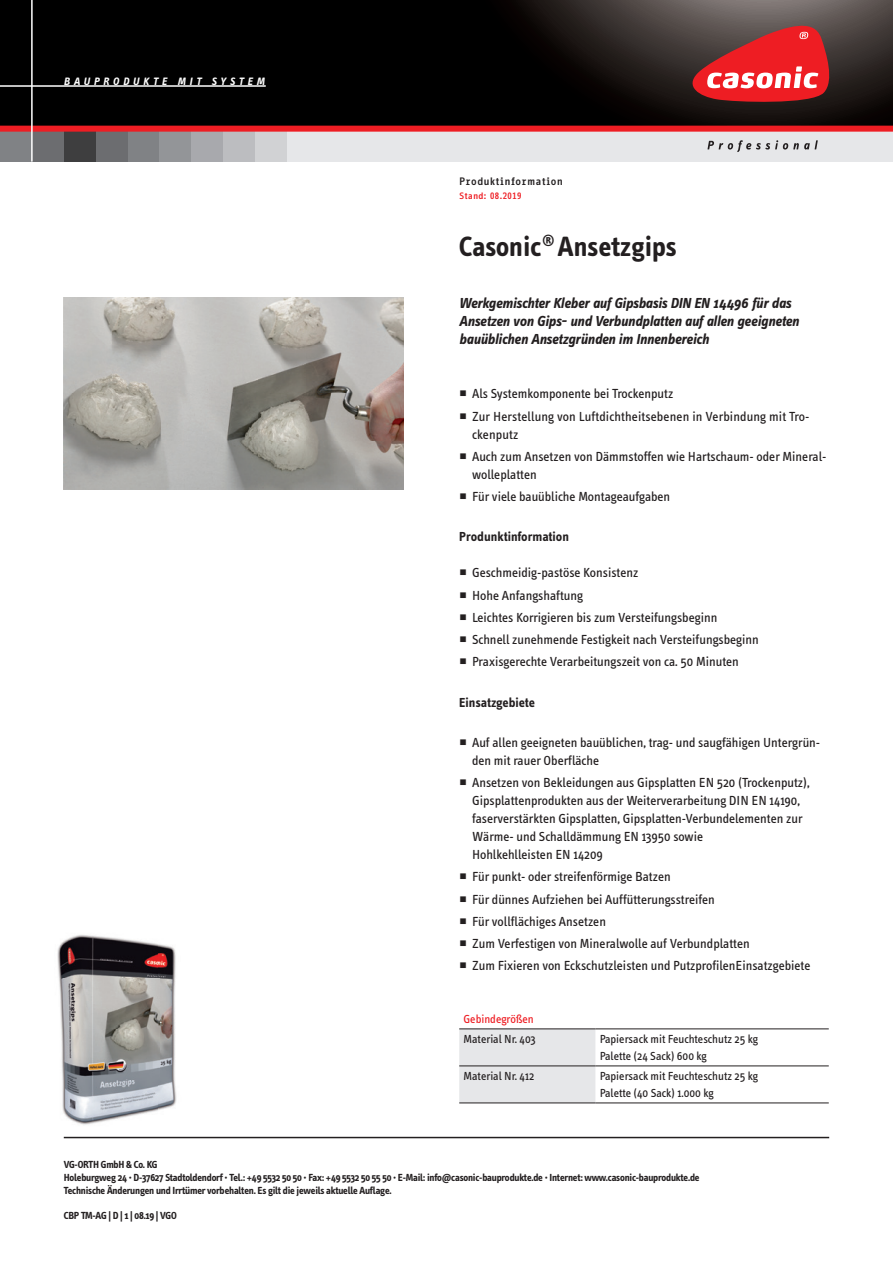
<style>
.page{position:relative;width:893px;height:1263px;background:#fff}
.page>*{position:absolute;margin:0;border:0;box-sizing:border-box;transform-origin:0 0}
.t1{font:700 28.5px "Info Text";color:#231f20}
.t2{font:italic 700 15px/18px "Info Text";color:#231f20}
.t3{font:13.5px/22.2px "Info Text";color:#231f20}
.t4{font:700 13.5px "Info Text";letter-spacing:-.005em;color:#231f20}
.t5{font:12px/16.5px "Info Text";color:#231f20}
.t6{font:12px "Info Text";color:#ee1d23}
.t7{font:italic 700 11.1px "Info Text";letter-spacing:.36em;color:#fff}
.t8{font:700 10.5px/12.6px "Info Text";letter-spacing:-.02em;color:#231f20}
.t9{font:700 10.5px "Info OT Office";color:#231f20}
.t10{font:700 9px "Info OT Office";letter-spacing:-.02em;color:#ee1d23}
</style>
<div class="page">
<img style="left:64px;top:298px;width:340px;height:191px">
<img style="left:57px;top:934px;width:120px;height:191px">
<hr style="left:64px;top:1137px;width:765px;height:1px;background:#231f20">
<div style="left:459px;top:1029px;width:136px;height:73px;background:#e6e7e9"></div>
<hr style="left:459px;top:1028px;width:136px;height:1px;background:#231f20">
<hr style="left:595px;top:1028px;width:234px;height:1px;background:#231f20">
<hr style="left:459px;top:1102px;width:136px;height:1px;background:#231f20">
<hr style="left:595px;top:1102px;width:234px;height:1px;background:#231f20">
<hr style="left:459px;top:1065px;width:136px;height:1px;background:#231f20">
<hr style="left:595px;top:1065px;width:234px;height:1px;background:#231f20">
<div style="left:0;top:0;width:893px;height:132px;background:#000"></div>
<svg style="left:355px;top:0;width:538px;height:126px"></svg>
<div style="left:0;top:130px;width:32px;height:32px;background:#808285"></div>
<div style="left:32px;top:130px;width:32px;height:32px;background:#6c6d70"></div>
<div style="left:64px;top:130px;width:32px;height:32px;background:#3e3e3f"></div>
<div style="left:96px;top:130px;width:32px;height:32px;background:#6c6d70"></div>
<div style="left:128px;top:130px;width:31px;height:32px;background:#808285"></div>
<div style="left:159px;top:130px;width:32px;height:32px;background:#939598"></div>
<div style="left:191px;top:130px;width:32px;height:32px;background:#a8a9ad"></div>
<div style="left:223px;top:130px;width:32px;height:32px;background:#bcbdc0"></div>
<div style="left:255px;top:130px;width:32px;height:32px;background:#d1d2d4"></div>
<div style="left:287px;top:130px;width:606px;height:32px;background:#e6e7e9"></div>
<svg style="left:684px;top:21px;width:151px;height:84px;background:#aa3d3f"></svg>
<svg style="left:707px;top:140px;width:111px;height:12px"></svg>
<hr style="left:0;top:85px;width:266px;height:2px;background:#fff">
<div style="left:0;top:126px;width:893px;height:6px;background:#ee1d23"></div>
<hr style="left:31px;top:0;width:2px;height:162px;background:#fff">
<p class="t7" style="left:64px;top:75px;width:202px">BAUPRODUKTE MIT SYSTEM</p>
<p class="t9" style="left:459px;top:175px;width:105px">Produktinformation</p>
<p class="t10" style="left:459px;top:190px;width:64px">Stand: 08.2019</p>
<h1 class="t1" style="left:459px;top:230px;width:219px">Casonic<sup>®</sup> Ansetzgips</h1>
<p class="t2" style="left:459px;top:294px;width:341px">Werkgemischter Kleber auf Gipsbasis DIN EN 14496 für das<br>Ansetzen von Gips- und Verbundplatten auf allen geeigneten bauüblichen Ansetzgründen im Innenbereich</p>
<p class="t3" style="left:472px;top:383px;width:339px">Als Systemkomponente bei Trockenputz<br>Zur Herstellung von Luftdichtheitsebenen in Verbindung mit Tro-</p>
<p class="t3" style="left:472px;top:423px;width:356px">ckenputz<br>Auch zum Ansetzen von Dämmstoffen wie Hartschaum- oder Mineral-</p>
<p class="t3" style="left:472px;top:463px;width:200px">wolleplatten<br>Für viele bauübliche Montageaufgaben</p>
<p class="t4" style="left:459px;top:529px;width:111px">Produnktinformation</p>
<p class="t3" style="left:472px;top:562px;width:288px">Geschmeidig-pastöse Konsistenz<br>Hohe Anfangshaftung<br>Leichtes Korrigieren bis zum Versteifungsbeginn<br>Schnell zunehmende Festigkeit nach Versteifungsbeginn Praxisgerechte Verarbeitungszeit von ca. 50 Minuten</p>
<p class="t4" style="left:459px;top:694px;width:77px">Einsatzgebiete</p>
<p class="t3" style="left:472px;top:733px;width:350px;line-height:18px">Auf allen geeigneten bauüblichen, trag- und saugfähigen Untergrün&shy;den mit rauer Oberfläche</p>
<p class="t3" style="left:472px;top:774px;width:339px;line-height:18px">Ansetzen von Bekleidungen aus Gipsplatten EN 520 (Trockenputz), Gipsplattenprodukten aus der Weiterverarbeitung DIN EN 14190, faserverstärkten Gipsplatten, Gipsplatten-Verbundelementen zur Wärme- und Schalldämmung EN 13950 sowie<br>Hohlkehlleisten EN 14209</p>
<p class="t3" style="left:472px;top:866px;width:340px">Für punkt- oder streifenförmige Batzen<br>Für dünnes Aufziehen bei Auffütterungsstreifen<br>Für vollflächiges Ansetzen<br>Zum Verfestigen von Mineralwolle auf Verbundplatten<br>Zum Fixieren von Eckschutzleisten und PutzprofilenEinsatzgebiete</p>
<p class="t6" style="left:463px;top:1012px;width:72px">Gebindegrößen</p>
<p class="t5" style="left:463px;top:1031px;width:74px">Material Nr. 403</p>
<p class="t5" style="left:600px;top:1031px;width:160px">Papiersack mit Feuchteschutz 25 kg<br>Palette (24 Sack) 600 kg</p>
<p class="t5" style="left:463px;top:1068px;width:72px">Material Nr. 412</p>
<p class="t5" style="left:600px;top:1068px;width:160px">Papiersack mit Feuchteschutz 25 kg<br>Palette (40 Sack) 1.000 kg</p>
<p class="t8" style="left:64px;top:1159px;width:637px">VG-ORTH GmbH &amp; Co. KG<br>Holeburgweg 24 · D-37627 Stadtoldendorf · Tel.: +49 5532 50 50 · Fax: +49 5532 50 55 50 · E-Mail: info@casonic-bauprodukte.de · Internet: www.casonic-bauprodukte.de<br>Technische Änderungen und Irrtümer vorbehalten. Es gilt die jeweils aktuelle Auflage.</p>
<p class="t8" style="left:64px;top:1209px;width:115px">CBP TM-AG | D | 1 | 08.19 | VGO</p>
</div>
